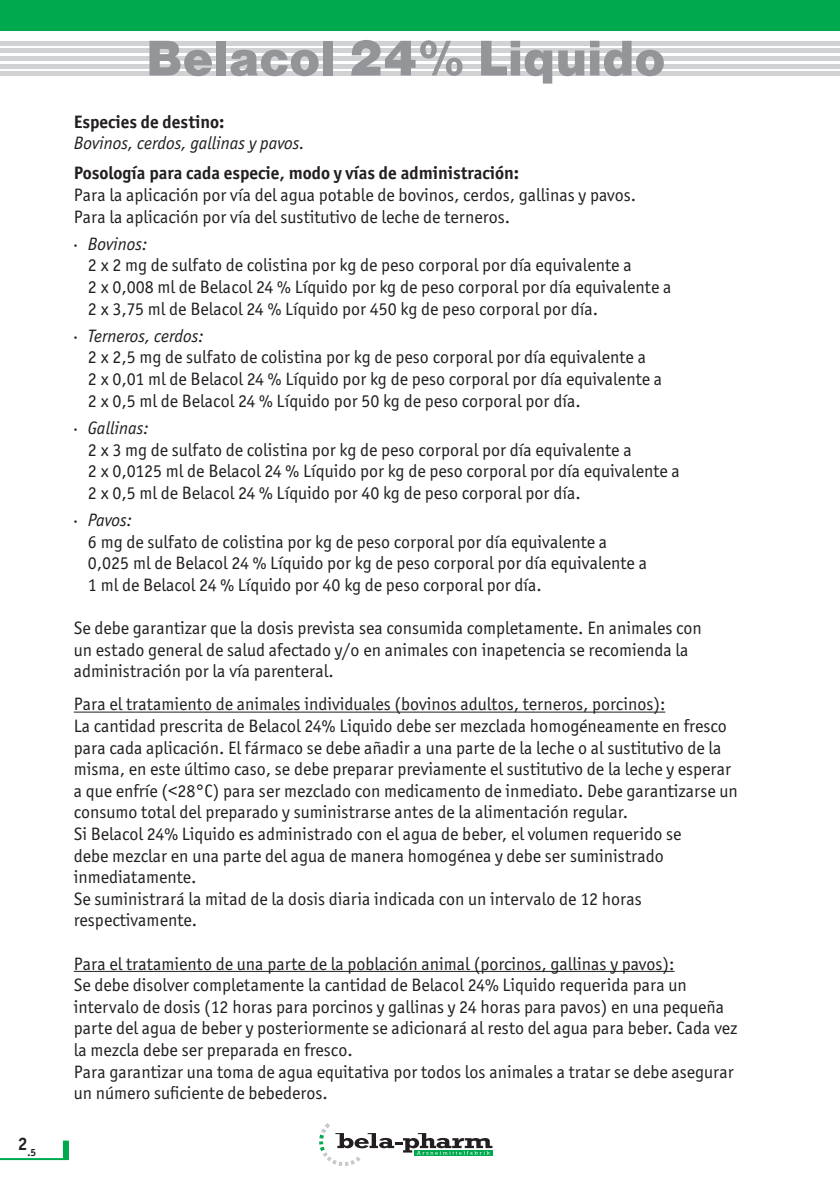
<style>
.page{position:relative;width:840px;height:1191px;background:#fff}
.page>*{position:absolute;margin:0;border:0;box-sizing:border-box;transform-origin:0 0}
.Produktname{font:52px "Nimbus San D Blac";color:#939598}
.Fließtext{font:18px/21.6px "Officina San Itc T";color:#231f20}
.Ü-Absatz{font:700 18px "Officina San Itc T";color:#231f20}
.Fließtext-2{font:italic 18px "Officina San Itc T";color:#231f20}
.Ü-Absatz-2{font:700 10.4px "Officina San Itc T";color:#231f20}
</style>
<div class="page">
<svg style="left:319px;top:1123px;width:173px;height:43px"></svg>
<div style="left:63px;top:1140px;width:6px;height:18px;background:#00a94e"></div>
<hr style="left:0;top:1158px;width:69px;height:2px;background:#00a94e">
<hr style="left:0;top:41px;width:839px;height:4px;background:#d1d2d4">
<hr style="left:0;top:49px;width:839px;height:4px;background:#d1d2d4">
<hr style="left:0;top:56px;width:839px;height:4px;background:#d1d2d4">
<hr style="left:0;top:64px;width:839px;height:4px;background:#d1d2d4">
<hr style="left:0;top:72px;width:839px;height:4px;background:#d1d2d4">
<div style="left:0;top:0;width:839px;height:31px;background:#00a94e"></div>
<hr style="left:74px;top:711px;width:591px;height:1px;background:#231f20">
<hr style="left:74px;top:971px;width:600px;height:1px;background:#231f20">
<p class="Ü-Absatz-2" style="left:18px;top:1145px;width:20px"><sup>2</sup>.5</p>
<p class="Produktname" style="left:146px;top:28px;width:520px">Belacol 24% Liquido</p>
<p class="Ü-Absatz" style="left:74px;top:110px;width:152px">Especies de destino:</p>
<p class="Fließtext-2" style="left:74px;top:133px;width:232px">Bovinos, cerdos, gallinas y pavos.</p>
<p class="Ü-Absatz" style="left:74px;top:162px;width:446px">Posología para cada especie, modo y vías de administración:</p>
<p class="Fließtext" style="left:74px;top:184px;width:563px">Para la aplicación por vía del agua potable de bovinos, cerdos, gallinas y pavos.</p>
<p class="Fließtext" style="left:74px;top:205px;width:437px">Para la aplicación por vía del sustitutivo de leche de terneros.</p>
<p class="Fließtext-2" style="left:88px;top:234px;width:61px">Bovinos:</p>
<p class="Fließtext" style="left:88px;top:254px;width:545px">2 x 2 mg de sulfato de colistina por kg de peso corporal por día equivalente a</p>
<p class="Fließtext" style="left:88px;top:276px;width:584px">2 x 0,008 ml de Belacol 24 % Líquido por kg de peso corporal por día equivalente a</p>
<p class="Fließtext" style="left:88px;top:298px;width:511px">2 x 3,75 ml de Belacol 24 % Líquido por 450 kg de peso corporal por día.</p>
<p class="Fließtext-2" style="left:88px;top:326px;width:117px">Terneros, cerdos:</p>
<p class="Fließtext" style="left:88px;top:346px;width:559px">2 x 2,5 mg de sulfato de colistina por kg de peso corporal por día equivalente a</p>
<p class="Fließtext" style="left:88px;top:368px;width:575px">2 x 0,01 ml de Belacol 24 % Líquido por kg de peso corporal por día equivalente a</p>
<p class="Fließtext" style="left:88px;top:390px;width:494px">2 x 0,5 ml de Belacol 24 % Líquido por 50 kg de peso corporal por día.</p>
<p class="Fließtext-2" style="left:88px;top:418px;width:62px">Gallinas:</p>
<p class="Fließtext" style="left:88px;top:438px;width:545px">2 x 3 mg de sulfato de colistina por kg de peso corporal por día equivalente a</p>
<p class="Fließtext" style="left:88px;top:460px;width:593px">2 x 0,0125 ml de Belacol 24 % Líquido por kg de peso corporal por día equivalente a</p>
<p class="Fließtext" style="left:88px;top:482px;width:494px">2 x 0,5 ml de Belacol 24 % Líquido por 40 kg de peso corporal por día.</p>
<p class="Fließtext-2" style="left:88px;top:510px;width:46px">Pavos:</p>
<p class="Fließtext" style="left:88px;top:531px;width:520px">6 mg de sulfato de colistina por kg de peso corporal por día equivalente a</p>
<p class="Fließtext" style="left:88px;top:552px;width:560px">0,025 ml de Belacol 24 % Líquido por kg de peso corporal por día equivalente a</p>
<p class="Fließtext" style="left:88px;top:574px;width:455px">1 ml de Belacol 24 % Líquido por 40 kg de peso corporal por día.</p>
<p class="Fließtext" style="left:74px;top:617px;width:629px">Se debe garantizar que la dosis prevista sea consumida completamente. En animales con un estado general de salud afectado y/o en animales con inapetencia se recomienda la administración por la vía parenteral.</p>
<p class="Fließtext" style="left:74px;top:693px;width:592px">Para el tratamiento de animales individuales (bovinos adultos, terneros, porcinos):</p>
<p class="Fließtext" style="left:74px;top:715px;width:665px">La cantidad prescrita de Belacol 24% Liquido debe ser mezclada homogéneamente en fresco para cada aplicación. El fármaco se debe añadir a una parte de la leche o al sustitutivo de la misma, en este último caso, se debe preparar previamente el sustitutivo de la leche y esperar a que enfríe (&lt;28°C) para ser mezclado con medicamento de inmediato. Debe garantizarse un consumo total del preparado y suministrarse antes de la alimentación regular.</p>
<p class="Fließtext" style="left:74px;top:823px;width:609px">Si Belacol 24% Liquido es administrado con el agua de beber, el volumen requerido se debe mezclar en una parte del agua de manera homogénea y debe ser suministrado inmediatamente.</p>
<p class="Fließtext" style="left:74px;top:887px;width:569px">Se suministrará la mitad de la dosis diaria indicada con un intervalo de 12 horas respectivamente.</p>
<p class="Fließtext" style="left:74px;top:952px;width:602px">Para el tratamiento de una parte de la población animal (porcinos, gallinas y pavos):</p>
<p class="Fließtext" style="left:74px;top:974px;width:665px">Se debe disolver completamente la cantidad de Belacol 24% Liquido requerida para un intervalo de dosis (12 horas para porcinos y gallinas y 24 horas para pavos) en una pequeña parte del agua de beber y posteriormente se adicionará al resto del agua para beber. Cada vez la mezcla debe ser preparada en fresco.</p>
<p class="Fließtext" style="left:74px;top:1060px;width:661px">Para garantizar una toma de agua equitativa por todos los animales a tratar se debe asegurar un número suficiente de bebederos.</p>
</div>
